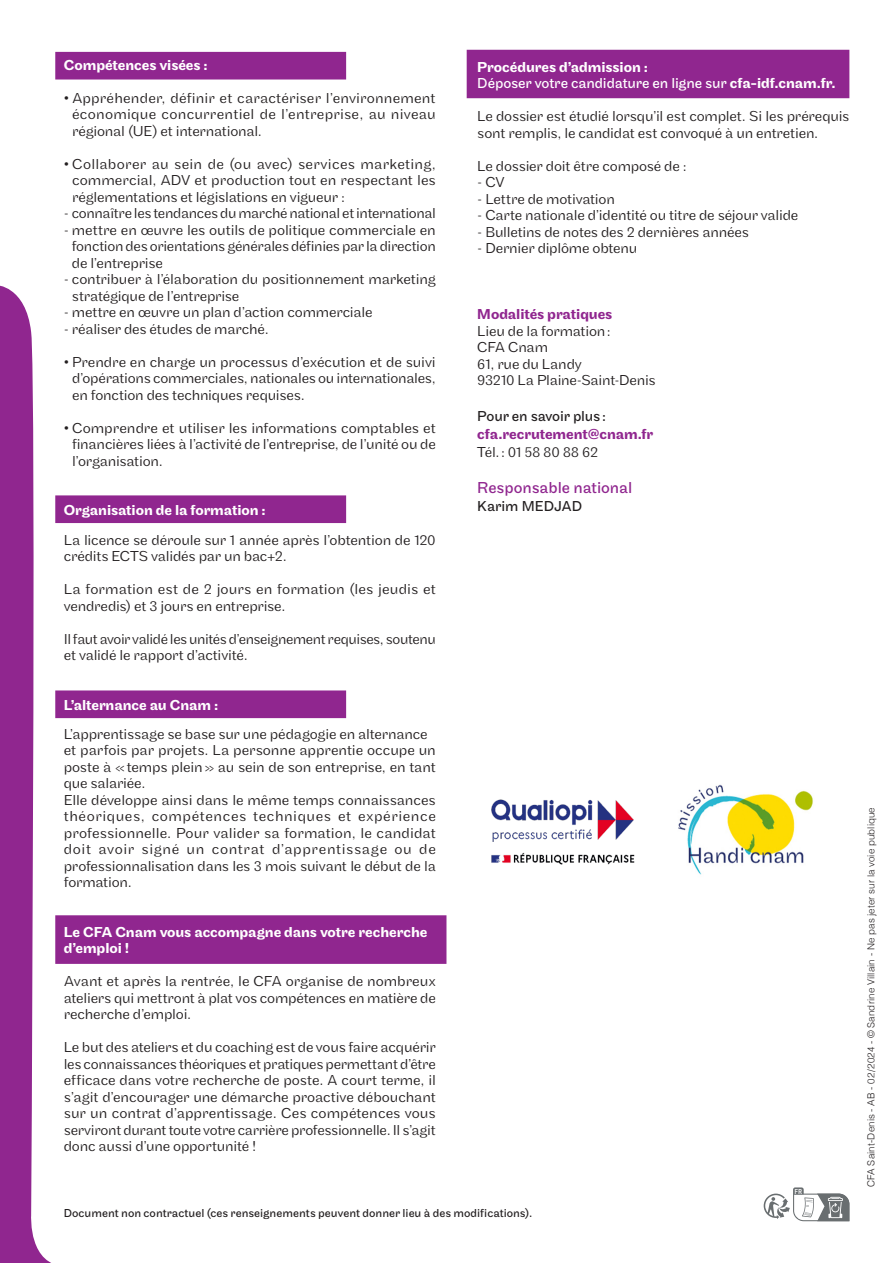
<style>
.page{position:relative;width:893px;height:1263px;background:#fff}
.page>*{position:absolute;margin:0;border:0;box-sizing:border-box;transform-origin:0 0}
.titre{font:16.5px "Maple";letter-spacing:-.005em;color:#90268f}
.texte{font:300 15px/16.5px "Maple";letter-spacing:-.015em;color:#231f20;text-align:justify}
.objectif{font:500 15px "Maple";letter-spacing:-.005em;color:#fff}
.titre-2{font:300 15px "Maple";letter-spacing:-.015em;color:#231f20}
.objectif-2{font:15px "Maple";letter-spacing:-.01em;color:#fff}
.objectif-3{font:500 15px "Maple";letter-spacing:-.005em;color:#90268f}
.titre-3{font:15px "Maple";letter-spacing:-.01em;color:#231f20}
.t1{font:12px "Maple";color:#231f20}
.t2{font:300 9.75px "Helvetica";letter-spacing:.01em;color:#231f20}
.t3{font:7.2px "BNPP Sans";color:#fff}
.s1{font-weight:500}
</style>
<div class="page">
<div style="left:467px;top:50px;width:382px;height:48px;background:#90268f"></div>
<div style="left:55px;top:690px;width:291px;height:28px;background:#90268f;border:3px solid #90268f"></div>
<div style="left:55px;top:915px;width:391px;height:49px;background:#90268f;border:3px solid #90268f"></div>
<div style="left:55px;top:52px;width:291px;height:28px;background:#90268f;border:3px solid #90268f"></div>
<div style="left:55px;top:495px;width:291px;height:28px;background:#90268f;border:3px solid #90268f"></div>
<svg style="left:0;top:285px;width:66px;height:978px;fill:#90268f"></svg>
<svg style="left:764px;top:1187px;width:85px;height:34px"></svg>
<img style="left:678px;top:784px;width:135px;height:91px">
<img style="left:491px;top:799px;width:144px;height:66px">
<p class="objectif" style="left:64px;top:56px;width:146px">Compétences visées :</p>
<p class="texte" style="left:72px;top:90px;width:365px;text-indent:-8px">• Appréhender, définir et caractériser l’environnement économique concurrentiel de l’entreprise, au niveau régional (UE) et international.</p>
<p class="texte" style="left:72px;top:156px;width:365px;text-indent:-8px">• Collaborer au sein de (ou avec) services marketing, commercial, ADV et production tout en respectant les réglementations et législations en vigueur :</p>
<p class="texte" style="left:64px;top:205px;width:374px">- connaître les tendances du marché national et international</p>
<p class="texte" style="left:72px;top:222px;width:366px;text-indent:-8px">- mettre en œuvre les outils de politique commerciale en fonction des orientations générales définies par la direction de l’entreprise</p>
<p class="texte" style="left:72px;top:271px;width:366px;text-indent:-8px">- contribuer à l’élaboration du positionnement marketing stratégique de l’entreprise</p>
<p class="texte" style="left:64px;top:304px;width:310px">- mettre en œuvre un plan d’action commerciale</p>
<p class="texte" style="left:64px;top:321px;width:206px">- réaliser des études de marché.</p>
<p class="texte" style="left:72px;top:354px;width:365px;text-indent:-8px">• Prendre en charge un processus d’exécution et de suivi d’opérations commerciales, nationales ou internationales, en fonction des techniques requises.</p>
<p class="texte" style="left:72px;top:420px;width:365px;text-indent:-8px">• Comprendre et utiliser les informations comptables et financières liées à l’activité de l’entreprise, de l’unité ou de l’organisation.</p>
<p class="objectif" style="left:64px;top:502px;width:204px">Organisation de la formation :</p>
<p class="texte" style="left:64px;top:531px;width:373px">La licence se déroule sur 1 année après l’obtention de 120 crédits ECTS validés par un bac+2.</p>
<p class="texte" style="left:64px;top:581px;width:374px">La formation est de 2 jours en formation (les jeudis et vendredis) et 3 jours en entreprise.</p>
<p class="texte" style="left:64px;top:630px;width:374px">Il faut avoir validé les unités d’enseignement requises, soutenu et validé le rapport d’activité.</p>
<p class="objectif" style="left:64px;top:696px;width:156px">L’alternance au Cnam :</p>
<p class="texte" style="left:64px;top:726px;width:365px">L’apprentissage se base sur une pédagogie en alternance</p>
<p class="texte" style="left:64px;top:742px;width:374px">et parfois par projets. La personne apprentie occupe un poste à «temps plein» au sein de son entreprise, en tant que salariée.</p>
<p class="texte" style="left:64px;top:792px;width:374px">Elle développe ainsi dans le même temps connaissances théoriques, compétences techniques et expérience professionnelle. Pour valider sa formation, le candidat doit avoir signé un contrat d’apprentissage ou de professionnalisation dans les 3 mois suivant le début de la formation.</p>
<p class="objectif" style="left:64px;top:923px;width:365px">Le CFA Cnam vous accompagne dans votre recherche</p>
<p class="objectif" style="left:64px;top:940px;width:67px">d’emploi !</p>
<p class="texte" style="left:64px;top:973px;width:374px">Avant et après la rentrée, le CFA organise de nombreux ateliers qui mettront à plat vos compétences en matière de recherche d’emploi.</p>
<p class="texte" style="left:64px;top:1039px;width:374px">Le but des ateliers et du coaching est de vous faire acquérir les connaissances théoriques et pratiques permettant d’être efficace dans votre recherche de poste. A court terme, il s’agit d’encourager une démarche proactive débouchant sur un contrat d’apprentissage. Ces compétences vous serviront durant toute votre carrière professionnelle. Il s’agit donc aussi d’une opportunité !</p>
<p class="objectif" style="left:477px;top:58px;width:172px">Procédures d’admission :</p>
<p class="objectif-2" style="left:477px;top:75px;width:360px">Déposer votre candidature en ligne sur <span class="s1">cfa-idf.cnam.fr.</span></p>
<p class="texte" style="left:477px;top:108px;width:374px">Le dossier est étudié lorsqu’il est complet. Si les prérequis sont remplis, le candidat est convoqué à un entretien.</p>
<p class="texte" style="left:477px;top:158px;width:211px">Le dossier doit être composé de :</p>
<p class="texte" style="left:477px;top:174px;width:29px">- CV</p>
<p class="texte" style="left:477px;top:191px;width:139px">- Lettre de motivation</p>
<p class="texte" style="left:477px;top:207px;width:323px">- Carte nationale d’identité ou titre de séjour valide</p>
<p class="texte" style="left:477px;top:224px;width:273px">- Bulletins de notes des 2 dernières années</p>
<p class="texte" style="left:477px;top:240px;width:162px">- Dernier diplôme obtenu</p>
<p class="objectif-3" style="left:477px;top:306px;width:137px">Modalités pratiques</p>
<p class="titre-2" style="left:477px;top:322px;width:135px">Lieu de la formation:</p>
<p class="titre-2" style="left:477px;top:339px;width:72px">CFA Cnam</p>
<p class="titre-2" style="left:477px;top:355px;width:106px">61, rue du Landy</p>
<p class="titre-2" style="left:477px;top:372px;width:180px">93210 La Plaine-Saint-Denis</p>
<p class="titre-3" style="left:477px;top:408px;width:130px">Pour en savoir plus:</p>
<p class="objectif-3" style="left:477px;top:426px;width:177px">cfa.recrutement@cnam.fr</p>
<p class="titre-2" style="left:477px;top:444px;width:122px">Tél.: 01 58 80 88 62</p>
<p class="titre" style="left:477px;top:478px;width:156px">Responsable national</p>
<p class="titre-3" style="left:477px;top:498px;width:106px">Karim MEDJAD</p>
<p class="t3" style="left:794px;top:1186px;width:9px">FR</p>
<p class="t1" style="left:64px;top:1206px;width:470px">Document non contractuel (ces renseignements peuvent donner lieu à des modifications).</p>
<p class="t2" style="left:863px;top:1187px;width:382px;rotate:-90deg">CFA Saint-Denis - AB - 02/2024 - © Sandrine Villain - Ne pas jeter sur la voie publique</p>
</div>
